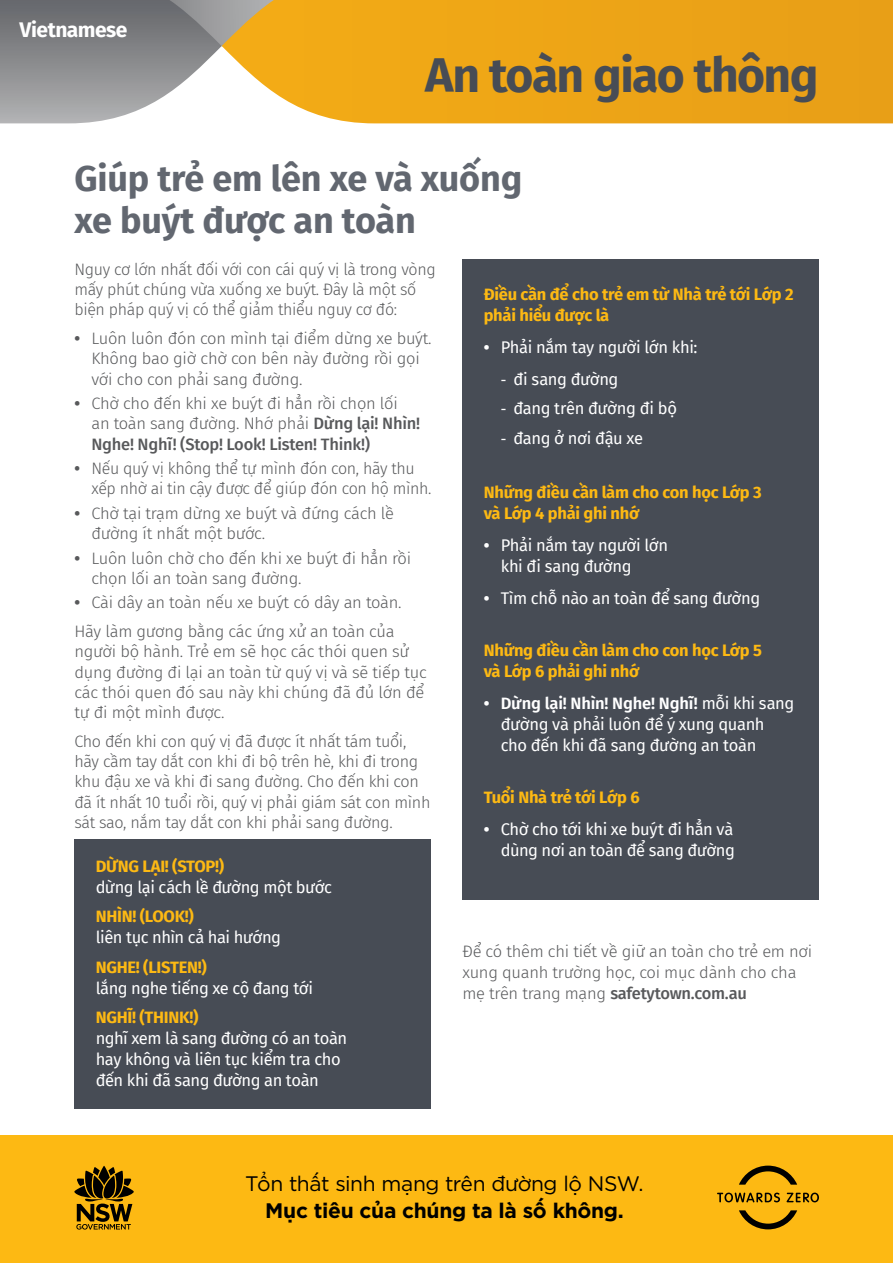
<style>
.page{position:relative;width:893px;height:1263px;background:#fff}
.page>*{position:absolute;margin:0;border:0;box-sizing:border-box;transform-origin:0 0}
.t1{font:700 48px "Fira Sans";letter-spacing:-.035em;color:#474c55}
.Page_Heading{font:700 36px/42px "Fira Sans";letter-spacing:-.005em;color:#626770}
.t2{font:21px "Gotham Ay Pro";letter-spacing:-.02em;color:#000}
.t3{font:700 21px "Gotham Ay Pro";letter-spacing:-.015em;color:#000}
.t4{font:700 21px "Fira Sans";letter-spacing:-.02em;color:#fff}
.Body{font:300 16.5px/20.2px "Fira Sans";letter-spacing:-.02em;color:#58595b}
.Messages_to_share{font:16.5px/21px "Fira Sans";letter-spacing:-.025em;color:#fff}
.Body-2{font:700 16.5px/21px "Fira Sans";letter-spacing:-.015em;color:#fdb913}
.s1{font-weight:700}
.s2{font-weight:500}
.s3{font-weight:700;color:#fdb913}
.s4{font-family:"Trans Text Rm"}
.s5{font-weight:600}
</style>
<div class="page">
<div style="left:0;top:1135px;width:893px;height:128px;background:#fdb913"></div>
<svg style="left:74px;top:1166px;width:60px;height:63px"></svg>
<svg style="left:739px;top:1210px;width:58px;height:19px"></svg>
<svg style="left:739px;top:1165px;width:58px;height:20px"></svg>
<svg style="left:717px;top:1192px;width:63px;height:10px"></svg>
<svg style="left:787px;top:1192px;width:32px;height:10px"></svg>
<div style="left:74px;top:839px;width:357px;height:270px;background:#474c55"></div>
<div style="left:462px;top:259px;width:357px;height:640px;background:#474c55"></div>
<div style="left:370px;top:0;width:523px;height:123px;background:#eca417"></div>
<svg style="left:0;top:0;width:370px;height:123px"></svg>
<p class="t4" style="left:20px;top:12px;width:109px">Vietnamese</p>
<h1 class="t1" style="left:425px;top:34px;width:395px">An toàn giao thông</h1>
<p class="Page_Heading" style="left:74px;top:155px;width:449px">Giúp trẻ em lên xe và xuống xe buýt được an toàn</p>
<p class="Body" style="left:74px;top:259px;width:363px">Nguy cơ lớn nhất đối với con cái quý vị là trong vòng mấy phút chúng vừa xuống xe buýt. Đây là một số biện pháp quý vị có thể giảm thiểu nguy cơ đó:</p>
<p class="Body" style="left:91px;top:328px;width:342px;text-indent:-17px"><span class="s1">•</span> Luôn luôn đón con mình tại điểm dừng xe buýt.<br>Không bao giờ chờ con bên này đường rồi gọi với cho con phải sang đường.</p>
<p class="Body" style="left:91px;top:393px;width:330px;text-indent:-17px"><span class="s1">•</span> Chờ cho đến khi xe buýt đi hẳn rồi chọn lối an toàn sang đường. Nhớ phải <span class="s2">Dừng lại! Nhìn!<br>Nghe! Nghĩ! (Stop! Look! Listen! Think!)</span></p>
<p class="Body" style="left:91px;top:458px;width:341px;text-indent:-17px"><span class="s1">•</span> Nếu quý vị không thể tự mình đón con, hãy thu xếp nhờ ai tin cậy được để giúp đón con hộ mình.</p>
<p class="Body" style="left:91px;top:503px;width:304px;text-indent:-17px"><span class="s1">•</span> Chờ tại trạm dừng xe buýt và đứng cách lề đường ít nhất một bước.</p>
<p class="Body" style="left:91px;top:548px;width:321px;text-indent:-17px"><span class="s1">•</span> Luôn luôn chờ cho đến khi xe buýt đi hẳn rồi chọn lối an toàn sang đường.</p>
<p class="Body" style="left:74px;top:592px;width:329px"><span class="s1">•</span> Cài dây an toàn nếu xe buýt có dây an toàn.</p>
<p class="Body" style="left:74px;top:621px;width:354px">Hãy làm gương bằng các ứng xử an toàn của người bộ hành. Trẻ em sẽ học các thói quen sử dụng đường đi lại an toàn từ quý vị và sẽ tiếp tục các thói quen đó sau này khi chúng đã đủ lớn để tự đi một mình được.</p>
<p class="Body" style="left:74px;top:731px;width:358px">Cho đến khi con quý vị đã được ít nhất tám tuổi, hãy cầm tay dắt con khi đi bộ trên hè, khi đi trong khu đậu xe và khi đi sang đường. Cho đến khi con đã ít nhất 10 tuổi rồi, quý vị phải giám sát con mình sát sao, nắm tay dắt con khi phải sang đường.</p>
<p class="Messages_to_share" style="left:96px;top:855px;width:238px"><span class="s3">DỪNG LẠI! (STOP!)<br></span>dừng lại cách lề đường một bước</p>
<p class="Messages_to_share" style="left:96px;top:906px;width:187px"><span class="s3">NHÌN! (LOOK!)<br></span>liên tục nhìn cả hai hướng</p>
<p class="Messages_to_share" style="left:96px;top:956px;width:219px"><span class="s3">NGHE! (LISTEN!)<br></span>lắng nghe tiếng xe cộ đang tới</p>
<p class="Messages_to_share" style="left:96px;top:1007px;width:253px"><span class="s3">NGHĨ! (THINK!)<br></span>nghĩ xem là sang đường có an toàn hay không và liên tục kiểm tra cho đến khi đã sang đường an toàn</p>
<p class="Body-2" style="left:484px;top:283px;width:311px">Điều cần để cho trẻ em từ Nhà trẻ tới Lớp 2 phải hiểu được là</p>
<p class="Messages_to_share" style="left:484px;top:336px;width:215px"><span class="s1">•</span> Phải nắm tay người lớn khi:</p>
<p class="Messages_to_share" style="left:501px;top:368px;width:119px"><span class="s4">-</span> đi sang đường</p>
<p class="Messages_to_share" style="left:501px;top:397px;width:178px"><span class="s4">-</span> đang trên đường đi bộ</p>
<p class="Messages_to_share" style="left:501px;top:427px;width:144px"><span class="s4">-</span> đang ở nơi đậu xe</p>
<p class="Body-2" style="left:484px;top:481px;width:280px">Những điều cần làm cho con học Lớp 3 và Lớp 4 phải ghi nhớ</p>
<p class="Messages_to_share" style="left:501px;top:534px;width:169px;text-indent:-17px"><span class="s1">•</span> Phải nắm tay người lớn khi đi sang đường</p>
<p class="Messages_to_share" style="left:484px;top:587px;width:278px"><span class="s1">•</span> Tìm chỗ nào an toàn để sang đường</p>
<p class="Body-2" style="left:484px;top:639px;width:280px">Những điều cần làm cho con học Lớp 5 và Lớp 6 phải ghi nhớ</p>
<p class="Messages_to_share" style="left:501px;top:692px;width:295px;text-indent:-17px"><span class="s1">•</span> <span class="s5">Dừng lại! Nhìn! Nghe! Nghĩ!</span> mỗi khi sang đường và phải luôn để ý xung quanh cho đến khi đã sang đường an toàn</p>
<p class="Body-2" style="left:484px;top:786px;width:157px">Tuổi Nhà trẻ tới Lớp 6</p>
<p class="Messages_to_share" style="left:484px;top:818px;width:253px;text-align:right"><span class="s1">•</span> Chờ cho tới khi xe buýt đi hẳn và dùng nơi an toàn để sang đường</p>
<p class="Body" style="left:462px;top:941px;width:351px;line-height:21px">Để có thêm chi tiết về giữ an toàn cho trẻ em nơi xung quanh trường học, coi mục dành cho cha mẹ trên trang mạng <span class="s2">safetytown.com.au</span></p>
<p class="t2" style="left:245px;top:1171px;width:400px">Tổn thất sinh mạng trên đường lộ NSW.</p>
<p class="t3" style="left:265px;top:1198px;width:360px">Mục tiêu của chúng ta là số không.</p>
</div>
